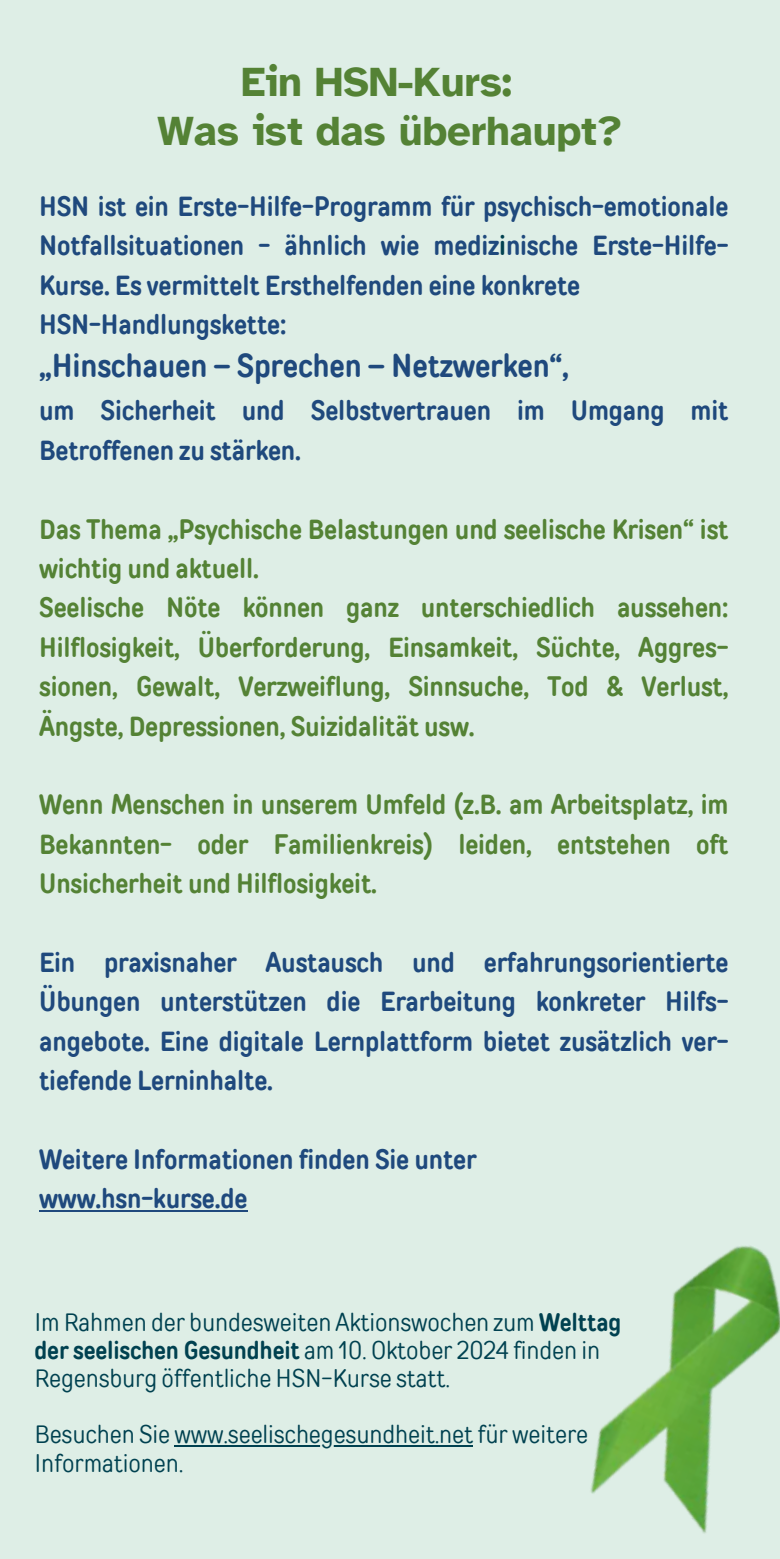
<style>
.page{position:relative;width:780px;height:1559px;background:#fff}
.page>*{position:absolute;margin:0;border:0;box-sizing:border-box;transform-origin:0 0}
.t1{font:700 42px/48.8px "Atkinson Hyperlegible";letter-spacing:-.005em;color:#548235}
.t2{font:700 32.5px "TT Rounds Condensed";letter-spacing:-.005em;color:#1f497d}
.t3{font:700 27.5px/39.5px "TT Rounds Condensed";letter-spacing:-.005em;color:#1f497d}
.t4{font:700 27.5px/39.5px "TT Rounds Condensed";letter-spacing:-.005em;color:#548235}
.t5{font:25px/28px "TT Rounds Condensed";letter-spacing:-.005em;color:#004150}
.s1{color:#004150}
.s2{font-weight:700}
</style>
<div class="page">
<div style="left:0;top:0;width:780px;height:1558px;background:#deeee6"></div>
<hr style="left:39px;top:1210px;width:208px;height:1px;background:#1f497d">
<img style="left:590px;top:1245px;width:190px;height:289px">
<hr style="left:174px;top:1445px;width:299px;height:1px;background:#004150">
<h2 class="t1" style="left:157px;top:58px;width:467px;text-indent:84px">Ein HSN-Kurs:<br>Was ist das überhaupt?</h2>
<h1 class="t3" style="left:39px;top:186px;width:691px">HSN ist ein Erste-Hilfe-Programm für psychisch-emotionale Notfallsituationen - ähnlich wie mediz<span class="s1">i</span>nische Erste-Hilfe-Kurse. Es vermittelt Ersthelfenden eine konkrete HSN-Handlungskette:</h1>
<h1 class="t2" style="left:39px;top:346px;width:531px">„Hinschauen – Sprechen – Netzwerken“,</h1>
<h1 class="t3" style="left:39px;top:391px;width:691px">um Sicherheit und Selbstvertrauen im Umgang mit<br>Betroffenen zu stärken.</h1>
<h2 class="t4" style="left:39px;top:509px;width:691px">Das Thema „Psychische Belastungen und seelische Krisen“ ist wichtig und aktuell.<br>Seelische Nöte können ganz unterschiedlich aussehen:<br>Hilflosigkeit, Überforderung, Einsamkeit, Süchte, Aggres&shy;sionen, Gewalt, Verzweiflung, Sinnsuche, Tod &amp; Verlust, Ängste, Depressionen, Suizidalität usw.</h2>
<h2 class="t4" style="left:39px;top:785px;width:691px;text-align:justify">Wenn Menschen in unserem Umfeld (z.B. am Arbeitsplatz, im Bekannten- oder Familienkreis) leiden, entstehen oft Unsicherheit und Hilflosigkeit.</h2>
<h2 class="t3" style="left:39px;top:942px;width:691px;text-align:justify">Ein praxisnaher Austausch und erfahrungsorientierte Übungen unterstützen die Erarbeitung konkreter Hilfs&shy;angebote. Eine digitale Lernplattform bietet zusätzlich ver&shy;tiefende Lerninhalte.</h2>
<h2 class="t3" style="left:39px;top:1139px;width:439px">Weitere Informationen finden Sie unter www.hsn-kurse.de</h2>
<p class="t5" style="left:34px;top:1307px;width:588px">Im Rahmen der bundesweiten Aktionswochen zum <span class="s2">Welttag der seelischen Gesundheit</span> am 10. Oktober 2024 finden in<br>Regensburg öffentliche HSN-Kurse statt.</p>
<p class="t5" style="left:34px;top:1420px;width:555px">Besuchen Sie www.seelischegesundheit.net für weitere<br>Informationen.</p>
</div>
